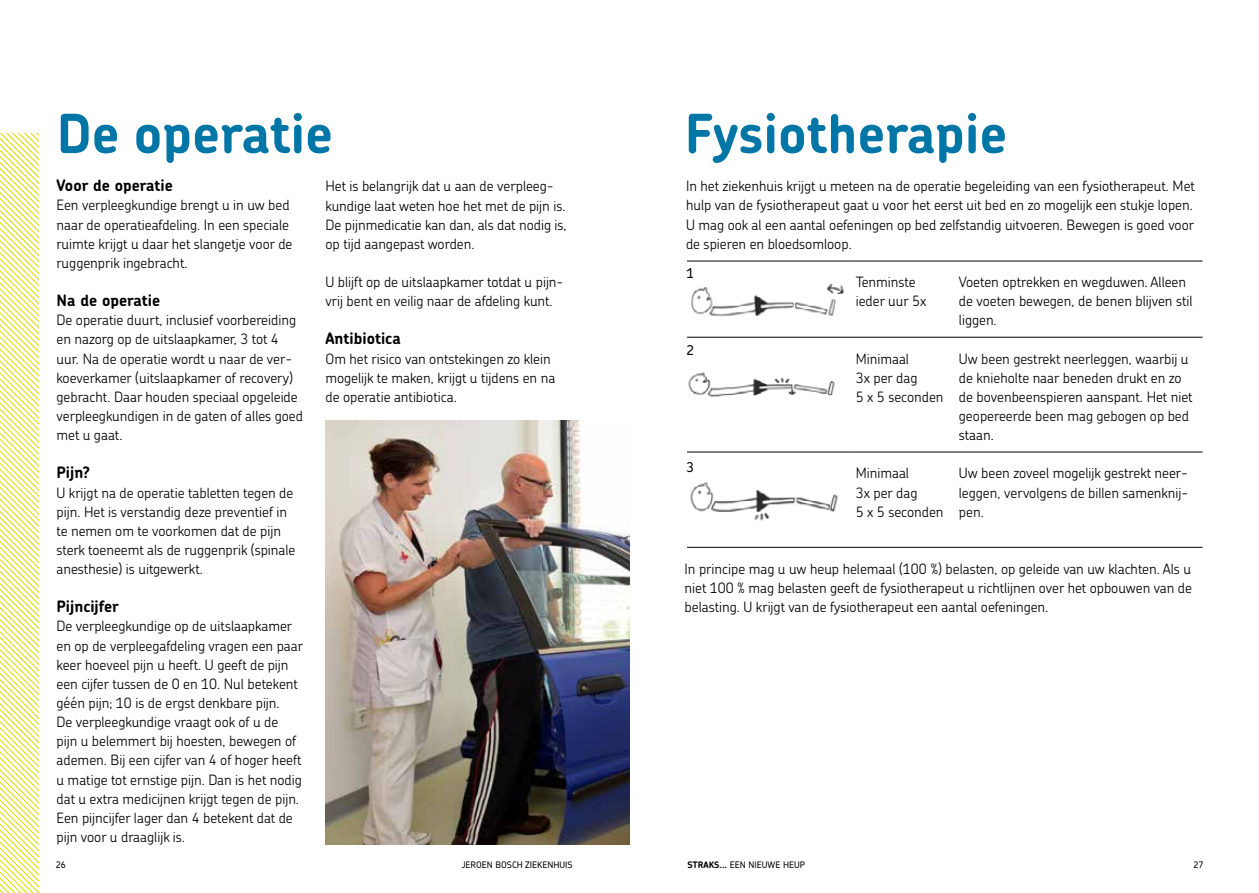
<style>
.page{position:relative;width:1259px;height:893px;background:#fff}
.page>*{position:absolute;margin:0;border:0;box-sizing:border-box;transform-origin:0 0}
.t1{font:700 54px "Chevin";color:#0076a7}
.t2{font:700 15.75px "Chevin";color:#000}
.t3{font:300 14.25px/19.2px "Chevin";color:#000}
.t4{font:500 13.5px "Chevin";color:#000}
.t5{font:500 9px "Chevin";color:#000}
.s1{font-weight:700}
</style>
<div class="page">
<svg style="left:0;top:134px;width:39px;height:759px"></svg>
<img style="left:325px;top:421px;width:304px;height:424px">
<hr style="left:687px;top:337px;width:162px;height:1px;background:#000">
<hr style="left:849px;top:337px;width:104px;height:1px;background:#000">
<hr style="left:953px;top:337px;width:249px;height:1px;background:#000">
<hr style="left:687px;top:452px;width:162px;height:1px;background:#000">
<hr style="left:849px;top:452px;width:104px;height:1px;background:#000">
<hr style="left:953px;top:452px;width:249px;height:1px;background:#000">
<hr style="left:687px;top:547px;width:162px;height:1px;background:#000">
<hr style="left:849px;top:547px;width:104px;height:1px;background:#000">
<hr style="left:953px;top:547px;width:249px;height:1px;background:#000">
<hr style="left:687px;top:261px;width:162px;height:1px;background:#000">
<hr style="left:849px;top:261px;width:104px;height:1px;background:#000">
<hr style="left:953px;top:261px;width:249px;height:1px;background:#000">
<img style="left:691px;top:283px;width:154px;height:34px">
<img style="left:688px;top:372px;width:147px;height:25px">
<img style="left:690px;top:482px;width:148px;height:39px">
<h1 class="t1" style="left:57px;top:98px;width:278px">De operatie</h1>
<p class="t2" style="left:57px;top:175px;width:118px">Voor de operatie</p>
<p class="t3" style="left:57px;top:196px;width:237px">Een verpleegkundige brengt u in uw bed naar de operatieafdeling. In een speciale ruimte krijgt u daar het slangetje voor de ruggenprik ingebracht.</p>
<p class="t2" style="left:57px;top:290px;width:105px">Na de operatie</p>
<p class="t3" style="left:57px;top:310px;width:248px">De operatie duurt, inclusief voorbereiding en nazorg op de uitslaapkamer, 3 tot 4 uur. Na de operatie wordt u naar de ver&shy;koeverkamer (uitslaapkamer of recovery) gebracht. Daar houden speciaal opgeleide verpleegkundigen in de gaten of alles goed met u gaat.</p>
<p class="t2" style="left:57px;top:462px;width:35px">Pijn?</p>
<p class="t3" style="left:57px;top:483px;width:240px">U krijgt na de operatie tabletten tegen de pijn. Het is verstandig deze preventief in te nemen om te voorkomen dat de pijn sterk toeneemt als de ruggenprik (spinale anesthesie) is uitgewerkt.</p>
<p class="t2" style="left:57px;top:596px;width:64px">Pijncijfer</p>
<p class="t3" style="left:57px;top:616px;width:248px">De verpleegkundige op de uitslaapkamer en op de verpleegafdeling vragen een paar keer hoeveel pijn u heeft. U geeft de pijn een cijfer tussen de 0 en 10. Nul betekent géén pijn; 10 is de ergst denkbare pijn.<br>De verpleegkundige vraagt ook of u de<br>pijn u belemmert bij hoesten, bewegen of ademen. Bij een cijfer van 4 of hoger heeft u matige tot ernstige pijn. Dan is het nodig dat u extra medicijnen krijgt tegen de pijn.<br>Een pijncijfer lager dan 4 betekent dat de pijn voor u draaglijk is.</p>
<p class="t3" style="left:325px;top:176px;width:243px">Het is belangrijk dat u aan de verpleeg&shy;kundige laat weten hoe het met de pijn is.<br>De pijnmedicatie kan dan, als dat nodig is, op tijd aangepast worden.</p>
<p class="t3" style="left:325px;top:272px;width:239px">U blijft op de uitslaapkamer totdat u pijn&shy;vrij bent en veilig naar de afdeling kunt.</p>
<p class="t2" style="left:325px;top:328px;width:77px">Antibiotica</p>
<p class="t3" style="left:325px;top:349px;width:231px">Om het risico van ontstekingen zo klein mogelijk te maken, krijgt u tijdens en na de operatie antibiotica.</p>
<h1 class="t1" style="left:684px;top:98px;width:324px">Fysiotherapie</h1>
<p class="t3" style="left:686px;top:176px;width:510px">In het ziekenhuis krijgt u meteen na de operatie begeleiding van een fysiotherapeut. Met hulp van de fysiotherapeut gaat u voor het eerst uit bed en zo mogelijk een stukje lopen.<br>U mag ook al een aantal oefeningen op bed zelfstandig uitvoeren. Bewegen is goed voor de spieren en bloedsomloop.</p>
<p class="t4" style="left:686px;top:265px;width:9px">1</p>
<p class="t4" style="left:686px;top:342px;width:9px">2</p>
<p class="t4" style="left:686px;top:458px;width:9px">3</p>
<p class="t3" style="left:855px;top:272px;width:72px">Tenminste ieder uur 5x</p>
<p class="t3" style="left:959px;top:272px;width:235px">Voeten optrekken en wegduwen. Alleen de voeten bewegen, de benen blijven stil liggen.</p>
<p class="t3" style="left:855px;top:349px;width:89px">Minimaal<br>3x per dag<br>5 x 5 seconden</p>
<p class="t3" style="left:959px;top:349px;width:235px">Uw been gestrekt neerleggen, waarbij u de knieholte naar beneden drukt en zo de bovenbeenspieren aanspant. Het niet geopereerde been mag gebogen op bed staan.</p>
<p class="t3" style="left:855px;top:463px;width:89px">Minimaal<br>3x per dag<br>5 x 5 seconden</p>
<p class="t3" style="left:959px;top:463px;width:231px;text-align:justify">Uw been zoveel mogelijk gestrekt neer&shy;leggen, vervolgens de billen samenknij&shy;pen.</p>
<p class="t3" style="left:684px;top:559px;width:509px;text-align:justify">In principe mag u uw heup helemaal (100 %) belasten, op geleide van uw klachten. Als u niet 100 % mag belasten geeft de fysiotherapeut u richtlijnen over het opbouwen van de belasting. U krijgt van de fysiotherapeut een aantal oefeningen.</p>
<p class="t5" style="left:56px;top:859px;width:12px">26</p>
<p class="t5" style="left:462px;top:859px;width:112px">JEROEN BOSCH ZIEKENHUIS</p>
<p class="t5" style="left:687px;top:859px;width:119px"><span class="s1">STRAKS...</span> EEN NIEUWE HEUP</p>
<p class="t5" style="left:1193px;top:859px;width:12px">27</p>
</div>
